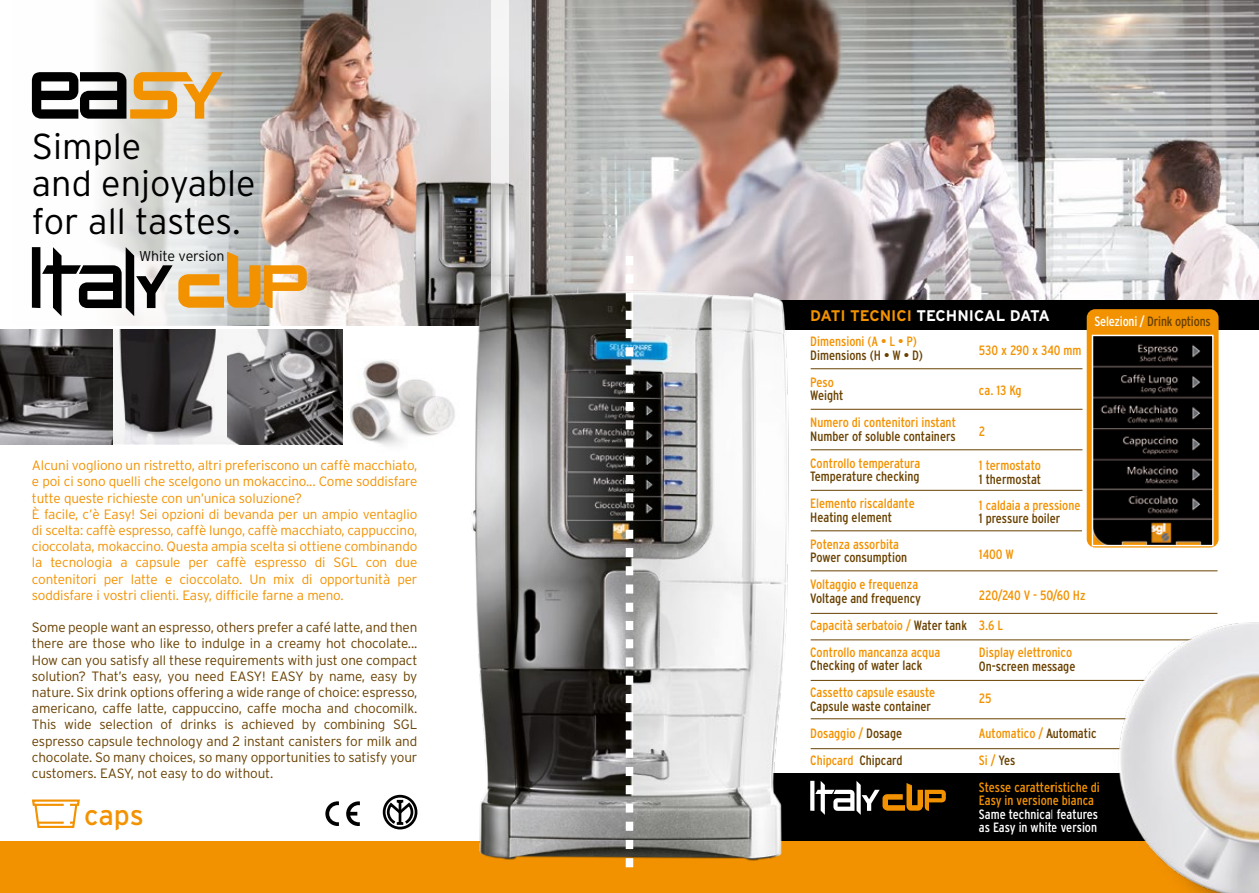
<style>
.page{position:relative;width:1259px;height:893px;background:#fff}
.page>*{position:absolute;margin:0;border:0;box-sizing:border-box;transform-origin:0 0}
.t1{font:300 36px/37.5px "Interstate";color:#000}
.t2{font:28.2px "Interstate";color:#f39200}
.t3{font:700 15.45px "Interstate";color:#fff}
.t4{font:300 14.25px "Interstate";letter-spacing:-.01em;color:#000}
.t5{font:300 13.5px/16.2px "Interstate";letter-spacing:-.01em;color:#694100;text-align:justify}
.t6{font:300 13.5px/16.2px "Interstate";letter-spacing:-.01em;color:#f39200}
.t7{font:13.5px/27px "Interstate Condensed";color:#f39200}
.t8{font:13.5px/27px "Interstate Condensed";color:#694100}
.t9{font:13.5px/13.5px "Interstate Condensed";color:#fff}
.s1{color:#f39200}
.s2{color:#fff}
.s3{color:#694100}
</style>
<div class="page">
<img style="left:323px;top:359px;width:98px;height:87px">
<img style="left:31px;top:0;width:1228px;height:326px">
<div style="left:755px;top:301px;width:504px;height:29px;background:#000"></div>
<div style="left:755px;top:774px;width:504px;height:68px;background:#000"></div>
<div style="left:0;top:842px;width:1259px;height:51px;background:#f39200"></div>
<hr style="left:810px;top:368px;width:272px;height:1px;background:#694100">
<hr style="left:810px;top:409px;width:272px;height:1px;background:#694100">
<hr style="left:810px;top:449px;width:272px;height:1px;background:#694100">
<hr style="left:810px;top:490px;width:272px;height:1px;background:#694100">
<hr style="left:810px;top:530px;width:272px;height:1px;background:#694100">
<hr style="left:810px;top:570px;width:407px;height:1px;background:#694100">
<hr style="left:810px;top:613px;width:407px;height:1px;background:#694100">
<hr style="left:810px;top:640px;width:407px;height:1px;background:#694100">
<hr style="left:810px;top:680px;width:344px;height:1px;background:#694100">
<hr style="left:810px;top:718px;width:344px;height:1px;background:#694100">
<hr style="left:810px;top:748px;width:344px;height:1px;background:#694100">
<svg style="left:32px;top:799px;width:48px;height:29px"></svg>
<hr style="left:38px;top:822px;width:26px;height:2px;background:#f39200">
<svg style="left:492px;top:0;width:17px;height:267px;fill:#f2f2f2"></svg>
<svg style="left:32px;top:72px;width:191px;height:47px;background:#9b8562"></svg>
<img style="left:0;top:329px;width:227px;height:115px">
<svg style="left:227px;top:329px;width:115px;height:115px;background:#6f6e6f"></svg>
<svg style="left:346px;top:801px;width:14px;height:25px"></svg>
<svg style="left:325px;top:801px;width:14px;height:25px"></svg>
<div style="left:383px;top:795px;width:34px;height:34px;border:3px solid #000;border-radius:50%"></div>
<svg style="left:385px;top:800px;width:30px;height:26px"></svg>
<svg style="left:823px;top:781px;width:123px;height:34px"></svg>
<img style="left:421px;top:267px;width:402px;height:601px">
<svg style="left:626px;top:256px;width:7px;height:611px"></svg>
<img style="left:1052px;top:570px;width:207px;height:323px">
<div style="left:32px;top:247px;width:8px;height:61px;background:#000"></div>
<svg style="left:42px;top:247px;width:265px;height:69px"></svg>
<div style="left:1086px;top:309px;width:132px;height:239px;background:#f39200;border-radius:9px"></div>
<img style="left:1093px;top:337px;width:118px;height:207px">
<div style="left:1091px;top:335px;width:122px;height:211px;border:1px solid #fff"></div>
<h1 class="t1" style="left:32px;top:127px;width:225px">Simple<br>and enjoyable for all tastes.</h1>
<p class="t4" style="left:139px;top:248px;width:87px">White version</p>
<p class="t6" style="left:32px;top:457px;width:387px">Alcuni vogliono un ristretto, altri preferiscono un caffè macchiato, e poi ci sono quelli che scelgono un mokaccino... Come soddisfare tutte queste richieste con un’unica soluzione?<br>È facile, c’è Easy! Sei opzioni di bevanda per un ampio ventaglio di scelta: caffè espresso, caffè lungo, caffè macchiato, cappuccino, cioccolata, mokaccino. Questa ampia scelta si ottiene combinando la tecnologia a capsule per caffè espresso di SGL con due contenitori per latte e cioccolato. Un mix di opportunità per soddisfare i vostri clienti. Easy, difficile farne a meno.</p>
<p class="t5" style="left:32px;top:619px;width:387px">Some people want an espresso, others prefer a café latte, and then there are those who like to indulge in a creamy hot chocolate...<br>How can you satisfy all these requirements with just one compact solution? That’s easy, you need EASY! EASY by name, easy by nature. Six drink options offering a wide range of choice: espresso, americano, caffe latte, cappuccino, caffe mocha and chocomilk.<br>This wide selection of drinks is achieved by combining SGL espresso capsule technology and 2 instant canisters for milk and chocolate. So many choices, so many opportunities to satisfy your customers. EASY, not easy to do without.</p>
<h2 class="t2" style="left:84px;top:799px;width:61px">caps</h2>
<p class="t3" style="left:810px;top:307px;width:241px"><span class="s1">DATI TECNICI</span> TECHNICAL DATA</p>
<p class="t8" style="left:1094px;top:308px;width:118px"><span class="s2">Selezioni /</span> Drink options</p>
<p class="t7" style="left:810px;top:328px;width:108px">Dimensioni (A • L • P)</p>
<p class="t8" style="left:810px;top:342px;width:114px">Dimensions (H • W • D)</p>
<p class="t7" style="left:810px;top:369px;width:25px">Peso</p>
<p class="t8" style="left:810px;top:382px;width:35px">Weight</p>
<p class="t7" style="left:810px;top:409px;width:147px">Numero di contenitori instant</p>
<p class="t8" style="left:810px;top:423px;width:147px">Number of soluble containers</p>
<p class="t7" style="left:810px;top:450px;width:112px">Controllo temperatura</p>
<p class="t8" style="left:810px;top:463px;width:111px">Temperature checking</p>
<p class="t7" style="left:810px;top:490px;width:106px">Elemento riscaldante</p>
<p class="t8" style="left:810px;top:504px;width:83px">Heating element</p>
<p class="t7" style="left:810px;top:531px;width:90px">Potenza assorbita</p>
<p class="t8" style="left:810px;top:544px;width:99px">Power consumption</p>
<p class="t7" style="left:810px;top:571px;width:109px">Voltaggio e frequenza</p>
<p class="t7" style="left:810px;top:585px;width:158px"><span class="s3">Voltage and frequency<br></span>Capacità serbatoio / <span class="s3">Water tank<br></span>Controllo mancanza acqua</p>
<p class="t8" style="left:810px;top:652px;width:114px">Checking of water lack</p>
<p class="t7" style="left:810px;top:679px;width:127px">Cassetto capsule esauste</p>
<p class="t8" style="left:810px;top:693px;width:122px">Capsule waste container<br><span class="s1">Dosaggio /</span> Dosage<br><span class="s1">Chipcard</span> Chipcard</p>
<p class="t7" style="left:979px;top:336px;width:104px">530 x 290 x 340 mm</p>
<p class="t7" style="left:979px;top:377px;width:44px">ca. 13 Kg</p>
<p class="t7" style="left:979px;top:417px;width:8px">2</p>
<p class="t7" style="left:979px;top:452px;width:63px">1 termostato</p>
<p class="t8" style="left:979px;top:465px;width:64px">1 thermostat</p>
<p class="t7" style="left:979px;top:491px;width:103px">1 caldaia a pressione</p>
<p class="t8" style="left:979px;top:505px;width:83px">1 pressure boiler</p>
<p class="t7" style="left:979px;top:540px;width:36px">1400 W</p>
<p class="t7" style="left:979px;top:581px;width:108px">220/240 V - 50/60 Hz</p>
<p class="t7" style="left:979px;top:612px;width:95px">3.6 L<br>Display elettronico</p>
<p class="t8" style="left:979px;top:652px;width:98px">On-screen message</p>
<p class="t7" style="left:979px;top:684px;width:14px">25</p>
<p class="t7" style="left:979px;top:720px;width:119px;line-height:26.5px">Automatico / <span class="s3">Automatic<br></span>Si / <span class="s3">Yes</span></p>
<p class="t7" style="left:979px;top:780px;width:122px;line-height:13.5px">Stesse caratteristiche di<br>Easy in versione bianca</p>
<p class="t9" style="left:979px;top:807px;width:121px">Same technical features as Easy in white version</p>
</div>
